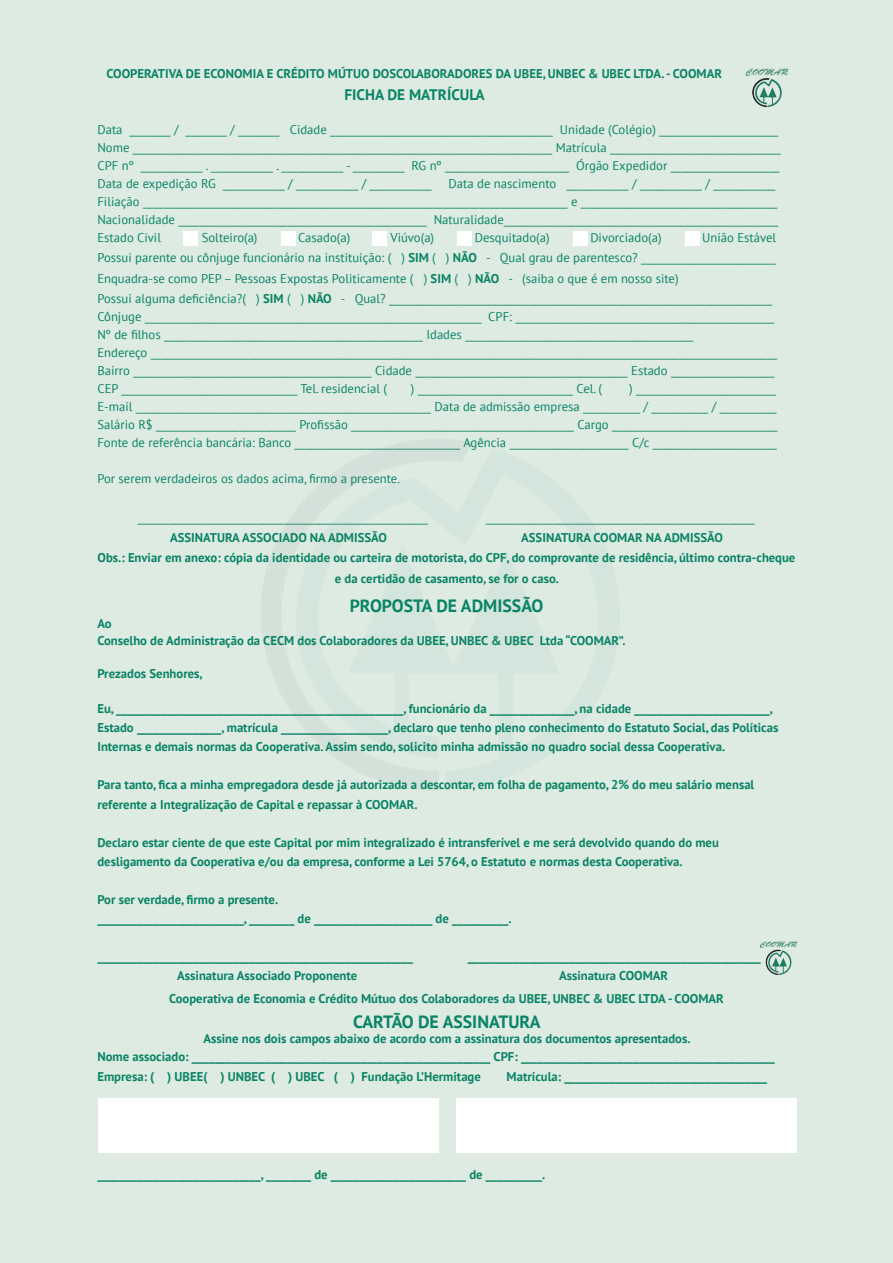
<style>
.page{position:relative;width:893px;height:1263px;background:#ddebe3}
.page>*{position:absolute;margin:0;border:0;box-sizing:border-box;transform-origin:0 0}
.t1{font:700 17.7px "PT Sans";color:#0a8464}
.t2{font:700 15.3px "PT Sans";color:#0a8464}
.t3{font:12.75px/18px "PT Sans";color:#0a8464}
.t4{font:700 12.75px/19px "PT Sans";color:#0a8464}
.s1{font-weight:700}
</style>
<div class="page">
<img style="left:759px;top:941px;width:39px;height:34px">
<div style="left:183px;top:231px;width:15px;height:15px;background:#fff"></div>
<div style="left:281px;top:231px;width:15px;height:15px;background:#fff"></div>
<div style="left:372px;top:231px;width:15px;height:15px;background:#fff"></div>
<div style="left:457px;top:231px;width:15px;height:15px;background:#fff"></div>
<div style="left:573px;top:231px;width:15px;height:15px;background:#fff"></div>
<div style="left:685px;top:231px;width:15px;height:15px;background:#fff"></div>
<img style="left:745px;top:68px;width:44px;height:40px">
<div style="left:98px;top:1098px;width:341px;height:55px;background:#fff"></div>
<div style="left:456px;top:1098px;width:341px;height:55px;background:#fff"></div>
<p class="t4" style="left:106px;top:64px;width:617px">COOPERATIVA DE ECONOMIA E CRÉDITO MÚTUO DOSCOLABORADORES DA UBEE, UNBEC &amp; UBEC LTDA. - COOMAR</p>
<p class="t2" style="left:344px;top:84px;width:142px">FICHA DE MATRÍCULA</p>
<p class="t3" style="left:97px;top:120px;width:685px">Data ________ / ________ / ________ Cidade ___________________________________________ Unidade (Colégio) _______________________ Nome _________________________________________________________________________________ Matrícula _________________________________ CPF nº ____________ . ____________ . ____________ - __________ RG nº ________________________ Órgão Expedidor _____________________ Data de expedição RG ____________ / ____________ / ____________</p>
<p class="t3" style="left:97px;top:174px;width:682px;text-indent:351px">Data de nascimento ____________ / ____________ / ____________ Filiação __________________________________________________________________________________ e ______________________________________ Nacionalidade ________________________________________________ Naturalidade_____________________________________________________ Estado Civil</p>
<p class="t3" style="left:97px;top:227px;width:680px;line-height:20.2px;text-indent:605px">União Estável Possui parente ou cônjuge funcionário na instituição: ( ) <span class="s1">SIM</span> ( ) <span class="s1">NÃO</span> - Qual grau de parentesco? __________________________ Enquadra-se como PEP – Pessoas Expostas Politicamente ( ) <span class="s1">SIM</span> ( ) <span class="s1">NÃO</span> - (saiba o que é em nosso site)<br>Possui alguma deficiência?( ) <span class="s1">SIM</span> ( ) <span class="s1">NÃO</span> - Qual? __________________________________________________________________________</p>
<p class="t3" style="left:97px;top:307px;width:681px">Cônjuge _________________________________________________________________ CPF: __________________________________________________ Nº de filhos __________________________________________________ Idades ____________________________________________<br>Endereço _________________________________________________________________________________________________________________________ Bairro ______________________________________________ Cidade _________________________________________ Estado ____________________ CEP __________________________________ Tel. residencial (</p>
<p class="t3" style="left:202px;top:228px;width:57px">Solteiro(a)</p>
<p class="t3" style="left:298px;top:228px;width:54px">Casado(a)</p>
<p class="t3" style="left:391px;top:228px;width:45px">Viúvo(a)</p>
<p class="t3" style="left:475px;top:228px;width:76px">Desquitado(a)</p>
<p class="t3" style="left:590px;top:228px;width:73px">Divorciado(a)</p>
<p class="t3" style="left:97px;top:379px;width:682px;text-indent:532px">) ___________________________ E-mail _________________________________________________________ Data de admissão empresa ___________ / ___________ / ___________ Salário R$ ___________________________ Profissão ___________________________________________ Cargo ________________________________ Fonte de referência bancária: Banco ________________________________ Agência _______________________ C/c ________________________</p>
<p class="t3" style="left:97px;top:469px;width:304px">Por serem verdadeiros os dados acima, firmo a presente.</p>
<p class="t3" style="left:138px;top:508px;width:292px">________________________________________________________</p>
<p class="t3" style="left:486px;top:508px;width:271px">____________________________________________________</p>
<p class="t4" style="left:170px;top:528px;width:218px">ASSINATURA ASSOCIADO NA ADMISSÃO</p>
<p class="t4" style="left:521px;top:528px;width:203px">ASSINATURA COOMAR NA ADMISSÃO</p>
<p class="t4" style="left:98px;top:548px;width:699px">Obs.: Enviar em anexo: cópia da identidade ou carteira de motorista, do CPF, do comprovante de residência, último contra-cheque</p>
<p class="t4" style="left:335px;top:568px;width:225px">e da certidão de casamento, se for o caso.</p>
<h1 class="t1" style="left:350px;top:594px;width:195px">PROPOSTA DE ADMISSÃO</h1>
<p class="t4" style="left:97px;top:615px;width:530px;line-height:16.5px">Ao<br>Conselho de Administração da CECM dos Colaboradores da UBEE, UNBEC &amp; UBEC Ltda “COOMAR”.</p>
<p class="t4" style="left:97px;top:663px;width:107px">Prezados Senhores,</p>
<p class="t4" style="left:97px;top:699px;width:682px">Eu, ___________________________________________________, funcionário da _______________, na cidade ________________________,<br>Estado _______________, matrícula ___________________, declaro que tenho pleno conhecimento do Estatuto Social, das Políticas<br>Internas e demais normas da Cooperativa. Assim sendo, solicito minha admissão no quadro social dessa Cooperativa.</p>
<p class="t4" style="left:97px;top:775px;width:658px">Para tanto, fica a minha empregadora desde já autorizada a descontar, em folha de pagamento, 2% do meu salário mensal referente a Integralização de Capital e repassar à COOMAR.</p>
<p class="t4" style="left:97px;top:832px;width:623px">Declaro estar ciente de que este Capital por mim integralizado é intransferível e me será devolvido quando do meu desligamento da Cooperativa e/ou da empresa, conforme a Lei 5764, o Estatuto e normas desta Cooperativa.</p>
<p class="t4" style="left:97px;top:889px;width:416px">Por ser verdade, firmo a presente.<br>__________________________, ________ de _____________________ de __________.</p>
<p class="t4" style="left:97px;top:946px;width:317px">________________________________________________________</p>
<p class="t4" style="left:468px;top:946px;width:295px">____________________________________________________</p>
<p class="t4" style="left:177px;top:966px;width:181px">Assinatura Associado Proponente</p>
<p class="t3" style="left:411px;top:379px;width:193px">) ______________________________ Cel. (</p>
<p class="t4" style="left:169px;top:964px;width:556px;line-height:22.8px;text-indent:390px">Assinatura COOMAR<br>Cooperativa de Economia e Crédito Mútuo dos Colaboradores da UBEE, UNBEC &amp; UBEC LTDA - COOMAR</p>
<h1 class="t1" style="left:353px;top:1010px;width:189px">CARTÃO DE ASSINATURA</h1>
<p class="t4" style="left:97px;top:1030px;width:679px;line-height:17.7px;text-indent:106px">Assine nos dois campos abaixo de acordo com a assinatura dos documentos apresentados.<br>Nome associado: _____________________________________________________ CPF: _____________________________________________</p>
<p class="t4" style="left:97px;top:1067px;width:385px">Empresa: ( ) UBEE( ) UNBEC ( ) UBEC ( ) Fundação L’Hermitage</p>
<p class="t4" style="left:507px;top:1067px;width:262px">Matrícula: ____________________________________</p>
<p class="t4" style="left:97px;top:1165px;width:449px">_____________________________, ________ de ________________________ de __________.</p>
</div>
